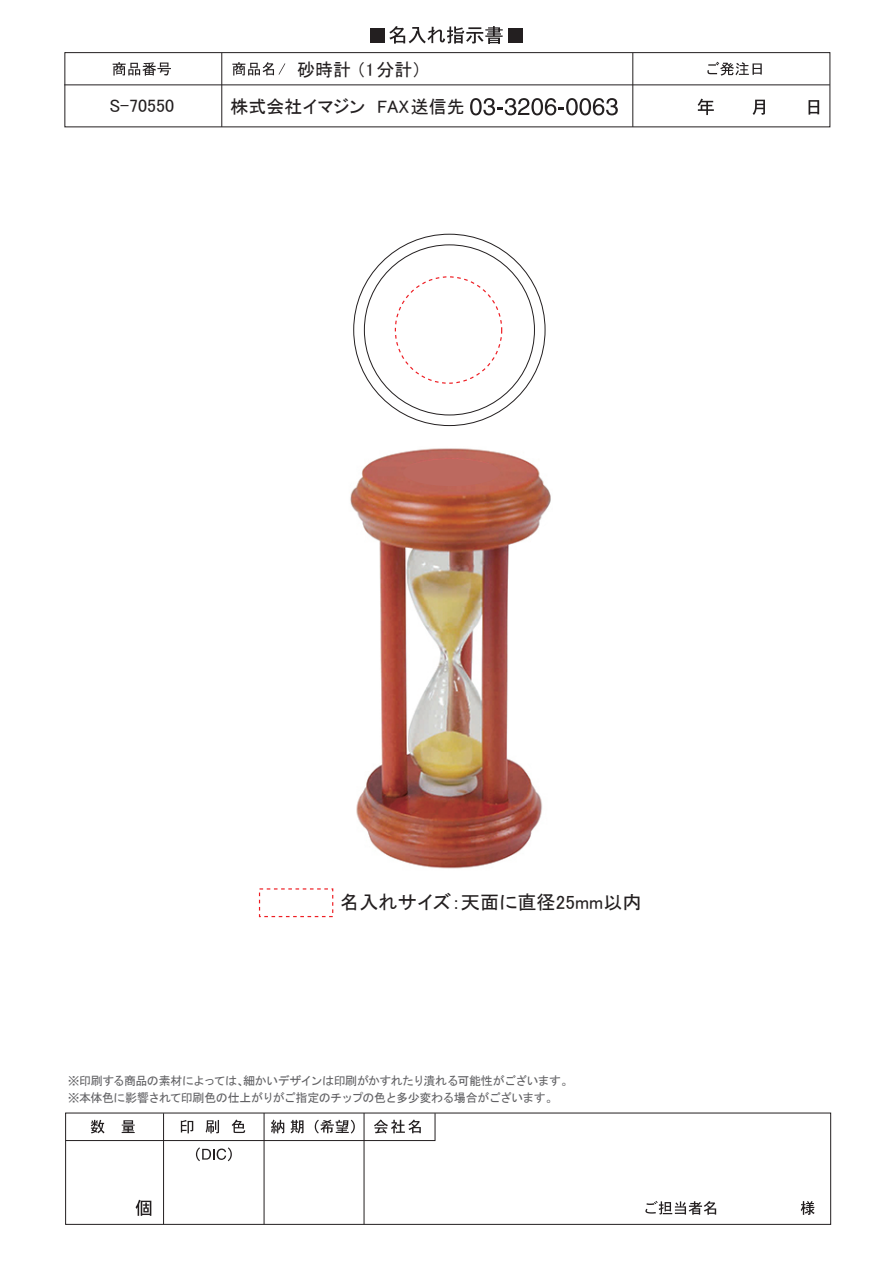
<style>
.page{position:relative;width:893px;height:1263px;background:#fff}
.page>*{position:absolute;margin:0;border:0;box-sizing:border-box;transform-origin:0 0}
.t1{font:19.2px "MS P Gothic";color:#231f20}
.t2{font:18px "MS P Gothic";color:#231f20}
.t3{font:12px/17px "MS Gothic";letter-spacing:-.045em;color:#616164}
</style>
<div class="page">
<svg style="left:354px;top:234px;width:191px;height:192px"></svg>
<div style="left:65px;top:1113px;width:766px;height:112px;border:1px solid #231f20"></div>
<hr style="left:264px;top:1113px;width:1px;height:111px;background:#231f20">
<hr style="left:163px;top:1113px;width:1px;height:111px;background:#231f20">
<hr style="left:364px;top:1113px;width:1px;height:111px;background:#231f20">
<svg style="left:65px;top:1112px;width:371px;height:29px"></svg>
<svg style="left:196px;top:1147px;width:36px;height:14px"></svg>
<svg style="left:136px;top:1200px;width:15px;height:16px"></svg>
<svg style="left:645px;top:1201px;width:71px;height:14px"></svg>
<svg style="left:801px;top:1201px;width:14px;height:14px"></svg>
<div style="left:64px;top:52px;width:766px;height:75px;border:1px solid #231f20"></div>
<svg style="left:698px;top:99px;width:16px;height:16px"></svg>
<svg style="left:753px;top:100px;width:12px;height:15px"></svg>
<svg style="left:808px;top:100px;width:11px;height:15px"></svg>
<hr style="left:221px;top:53px;width:1px;height:74px;background:#231f20">
<div style="left:370px;top:28px;width:15px;height:14px;background:#231f20"></div>
<svg style="left:389px;top:26px;width:114px;height:18px"></svg>
<div style="left:508px;top:28px;width:15px;height:14px;background:#231f20"></div>
<svg style="left:470px;top:98px;width:148px;height:17px"></svg>
<hr style="left:632px;top:53px;width:1px;height:74px;background:#231f20">
<hr style="left:64px;top:84px;width:766px;height:1px;background:#231f20">
<svg style="left:113px;top:62px;width:58px;height:14px"></svg>
<svg style="left:232px;top:62px;width:53px;height:14px"></svg>
<svg style="left:707px;top:62px;width:55px;height:14px"></svg>
<img style="left:350px;top:448px;width:201px;height:421px">
<div style="left:364px;top:245px;width:170px;height:170px;background:#fff;border-radius:50%"></div>
<div style="left:403px;top:459px;width:97px;height:27px;background:#bc695f;border-radius:50%"></div>
<h2 class="t2" style="left:109px;top:96px;width:66px">S-70550</h2>
<h2 class="t2" style="left:297px;top:60px;width:126px">砂時計（1分計）</h2>
<h2 class="t2" style="left:231px;top:98px;width:236px">株式会社イマジン FAX送信先</h2>
<h1 class="t1" style="left:340px;top:893px;width:303px">名入れサイズ：天面に直径25mm以内</h1>
<p class="t3" style="left:68px;top:1072px;width:507px">※印刷する商品の素材によっては、細かいデザインは印刷がかすれたり潰れる可能性がございます。※本体色に影響されて印刷色の仕上がりがご指定のチップの色と多少変わる場合がございます。</p>
</div>
